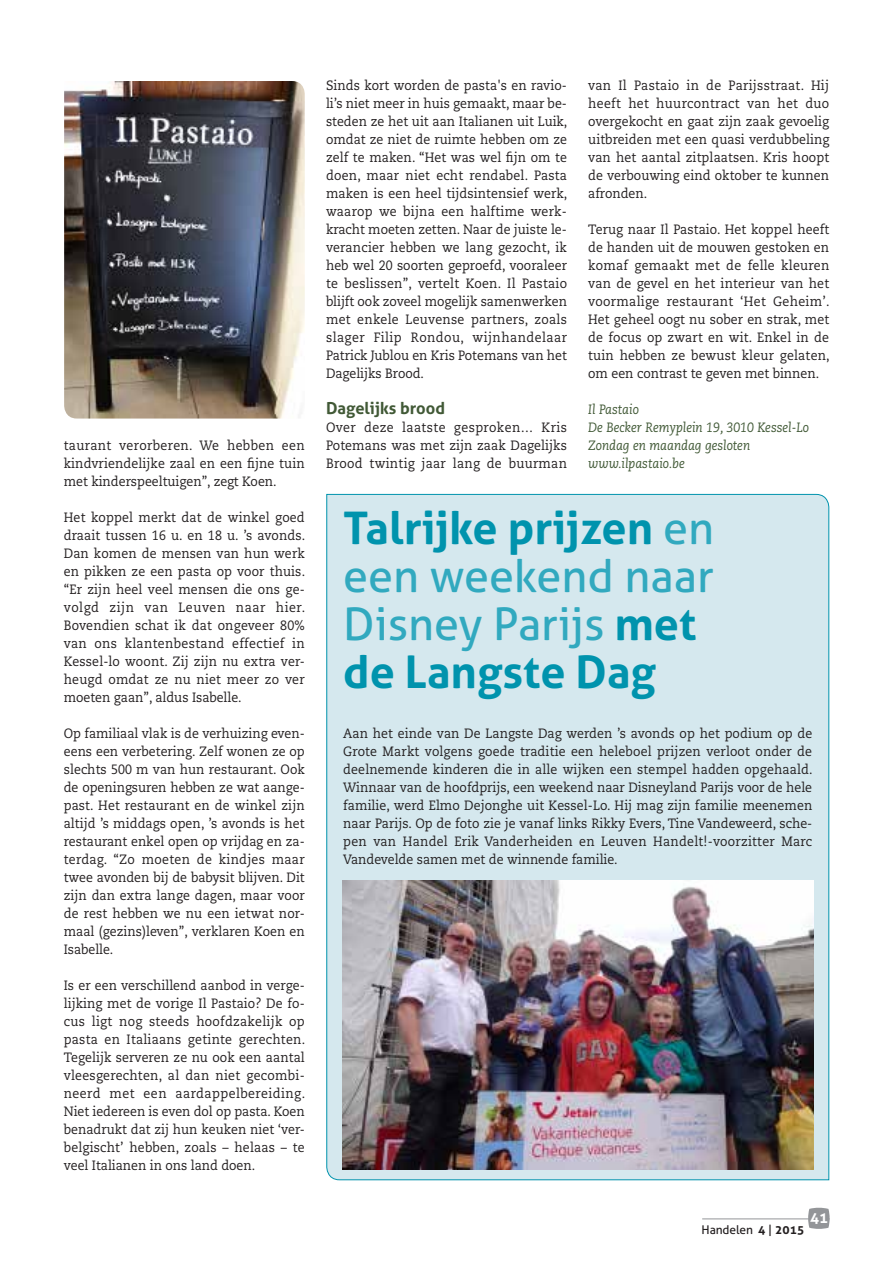
<style>
.page{position:relative;width:893px;height:1263px;background:#fff}
.page>*{position:absolute;margin:0;border:0;box-sizing:border-box;transform-origin:0 0}
.t1{font:700 45px/48px "Aller";color:#0093ad}
.t2{font:700 16.5px "Aller";color:#415936}
.t3{font:700 15px "Aller";color:#fff}
.t4{font:13.5px/18px "Caecilia";letter-spacing:.005em;color:#231f20;text-align:justify;scale:.92 1}
.t5{font:italic 13.5px/18px "Caecilia";color:#415936;scale:.92 1}
.t6{font:12px "Aller";letter-spacing:-.01em;color:#231f20}
.s1{font-weight:400;color:#31a9bf}
.s2{font-weight:700}
</style>
<div class="page">
<hr style="left:702px;top:1218px;width:128px;height:1px;background:#939598">
<svg style="left:808px;top:1207px;width:22px;height:22px"></svg>
<img style="left:64px;top:81px;width:241px;height:337px">
<div style="left:326px;top:494px;width:504px;height:686px;background:#d5e8ee"></div>
<img style="left:342px;top:880px;width:472px;height:289px">
<p class="t4" style="left:64px;top:437px;width:263px">taurant verorberen. We hebben een kindvriendelijke zaal en een fijne tuin met kinderspeeltuigen”, zegt Koen.</p>
<p class="t4" style="left:64px;top:509px;width:264px">Het koppel merkt dat de winkel goed draait tussen 16 u. en 18 u. ’s avonds.<br>Dan komen de mensen van hun werk en pikken ze een pasta op voor thuis. “Er zijn heel veel mensen die ons ge&shy;volgd zijn van Leuven naar hier.<br>Bovendien schat ik dat ongeveer 80% van ons klantenbestand effectief in Kessel-lo woont. Zij zijn nu extra ver&shy;heugd omdat ze nu niet meer zo ver moeten gaan”, aldus Isabelle.</p>
<p class="t4" style="left:64px;top:725px;width:263px">Op familiaal vlak is de verhuizing even&shy;eens een verbetering. Zelf wonen ze op slechts 500 m van hun restaurant. Ook de openingsuren hebben ze wat aange&shy;past. Het restaurant en de winkel zijn altijd ’s middags open, ’s avonds is het restaurant enkel open op vrijdag en za&shy;terdag. “Zo moeten de kindjes maar twee avonden bij de babysit blijven. Dit zijn dan extra lange dagen, maar voor de rest hebben we nu een ietwat nor&shy;maal (gezins)leven”, verklaren Koen en Isabelle.</p>
<p class="t4" style="left:64px;top:977px;width:264px">Is er een verschillend aanbod in verge&shy;lijking met de vorige Il Pastaio? De fo&shy;cus ligt nog steeds hoofdzakelijk op pasta en Italiaans getinte gerechten.<br>Tegelijk serveren ze nu ook een aantal vleesgerechten, al dan niet gecombi&shy;neerd met een aardappelbereiding.<br>Niet iedereen is even dol op pasta. Koen benadrukt dat zij hun keuken niet ‘ver&shy;belgischt’ hebben, zoals – helaas – te veel Italianen in ons land doen.</p>
<p class="t4" style="left:588px;top:77px;width:264px">van Il Pastaio in de Parijsstraat. Hij heeft het huurcontract van het duo overgekocht en gaat zijn zaak gevoelig uitbreiden met een quasi verdubbeling van het aantal zitplaatsen. Kris hoopt de verbouwing eind oktober te kunnen afronden.</p>
<p class="t4" style="left:588px;top:221px;width:264px">Terug naar Il Pastaio. Het koppel heeft de handen uit de mouwen gestoken en komaf gemaakt met de felle kleuren van de gevel en het interieur van het voormalige restaurant ‘Het Geheim’.<br>Het geheel oogt nu sober en strak, met de focus op zwart en wit. Enkel in de tuin hebben ze bewust kleur gelaten, om een contrast te geven met binnen.</p>
<p class="t5" style="left:588px;top:401px;width:241px">Il Pastaio<br>De Becker Remyplein 19, 3010 Kessel-Lo<br>Zondag en maandag gesloten www.ilpastaio.be</p>
<h1 class="t1" style="left:343px;top:504px;width:372px">Talrijke prijzen <span class="s1">en een weekend naar<br>Disney Parijs</span> met de Langste Dag</h1>
<p class="t4" style="left:343px;top:725px;width:512px">Aan het einde van De Langste Dag werden ’s avonds op het podium op de Grote Markt volgens goede traditie een heleboel prijzen verloot onder de deelnemende kinderen die in alle wijken een stempel hadden opgehaald.<br>Winnaar van de hoofdprijs, een weekend naar Disneyland Parijs voor de hele familie, werd Elmo Dejonghe uit Kessel-Lo. Hij mag zijn familie meenemen naar Parijs. Op de foto zie je vanaf links Rikky Evers, Tine Vandeweerd, sche&shy;pen van Handel Erik Vanderheiden en Leuven Handelt!-voorzitter Marc Vandevelde samen met de winnende familie.</p>
<p class="t4" style="left:326px;top:77px;width:264px">Sinds kort worden de pasta's en ravio&shy;li’s niet meer in huis gemaakt, maar be&shy;steden ze het uit aan Italianen uit Luik, omdat ze niet de ruimte hebben om ze zelf te maken. “Het was wel fijn om te doen, maar niet echt rendabel. Pasta maken is een heel tijdsintensief werk, waarop we bijna een halftime werk&shy;kracht moeten zetten. Naar de juiste le&shy;verancier hebben we lang gezocht, ik heb wel 20 soorten geproefd, vooraleer te beslissen”, vertelt Koen. Il Pastaio blijft ook zoveel mogelijk samenwerken met enkele Leuvense partners, zoals slager Filip Rondou, wijnhandelaar Patrick Jublou en Kris Potemans van het Dagelijks Brood.</p>
<p class="t2" style="left:326px;top:398px;width:121px">Dagelijks brood</p>
<p class="t4" style="left:326px;top:419px;width:263px">Over deze laatste gesproken… Kris Potemans was met zijn zaak Dagelijks Brood twintig jaar lang de buurman</p>
<p class="t3" style="left:810px;top:1208px;width:19px">41</p>
<p class="t6" style="left:702px;top:1222px;width:104px">Handelen <span class="s2">4</span> | <span class="s2">2015</span></p>
</div>
